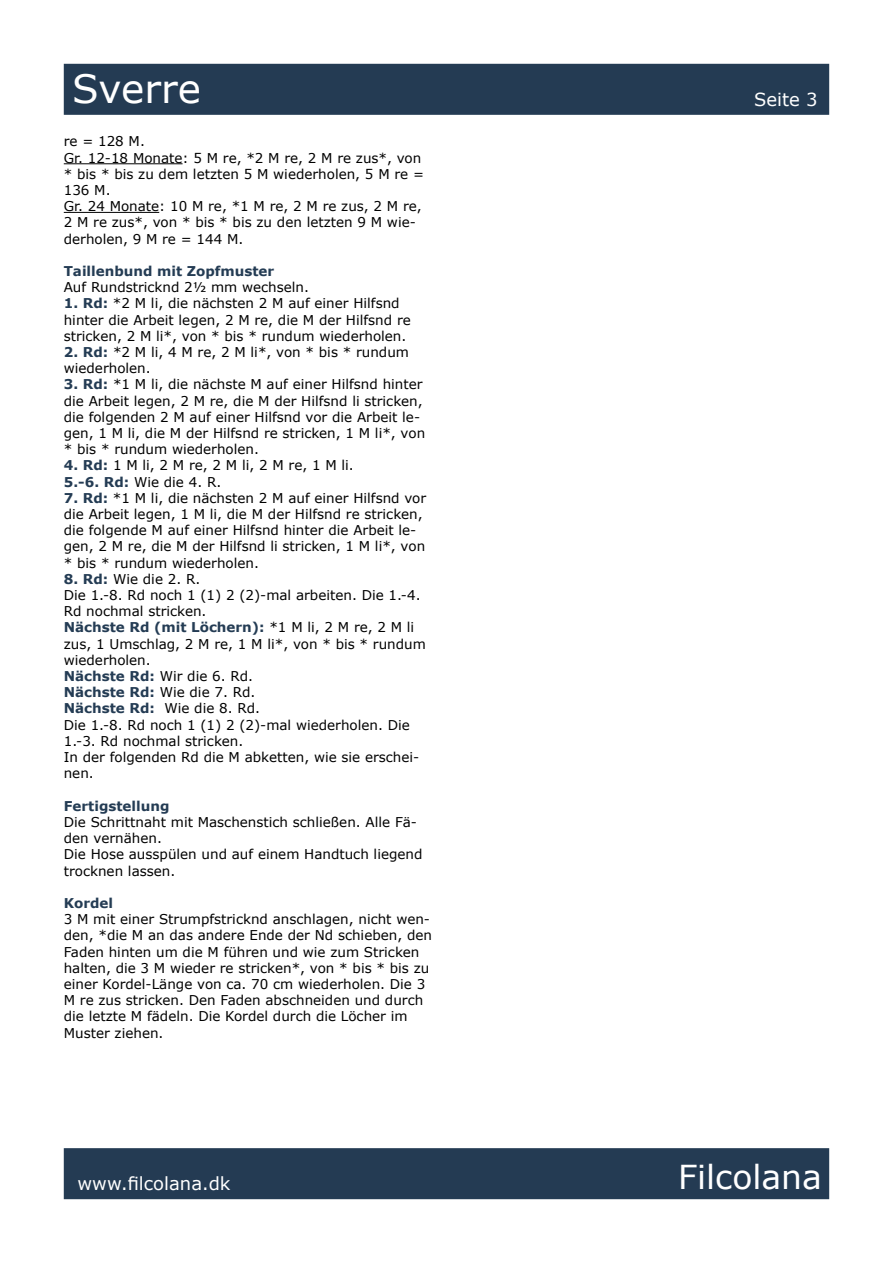
<style>
.page{position:relative;width:893px;height:1263px;background:#fff}
.page>*{position:absolute;margin:0;border:0;box-sizing:border-box;transform-origin:0 0}
.t1{font:39px "Verdana";color:#fff}
.t2{font:33px "Verdana";color:#fff}
.t3{font:18px "Verdana";color:#fff}
.t4{font:13.5px/16.2px "Verdana";color:#000}
.t5{font:700 13.5px "Verdana";color:#243c54}
.s1{font-weight:700;color:#243c54}
</style>
<div class="page">
<div style="left:64px;top:64px;width:765px;height:51px;background:#243b53;border:2px solid #243c54"></div>
<div style="left:64px;top:1148px;width:765px;height:51px;background:#243b53;border:2px solid #243c54"></div>
<hr style="left:64px;top:163px;width:119px;height:1px;background:#000">
<hr style="left:64px;top:212px;width:95px;height:1px;background:#000">
<h1 class="t1" style="left:72px;top:62px;width:130px">Sverre</h1>
<p class="t4" style="left:64px;top:133px;width:362px">re = 128 M.<br>Gr. 12-18 Monate: 5 M re, *2 M re, 2 M re zus*, von * bis * bis zu dem letzten 5 M wiederholen, 5 M re =<br>136 M.<br>Gr. 24 Monate: 10 M re, *1 M re, 2 M re zus, 2 M re,<br>2 M re zus*, von * bis * bis zu den letzten 9 M wie&shy;derholen, 9 M re = 144 M.</p>
<p class="t5" style="left:64px;top:262px;width:212px">Taillenbund mit Zopfmuster</p>
<p class="t4" style="left:64px;top:279px;width:247px">Auf Rundstricknd 2½ mm wechseln.</p>
<p class="t4" style="left:64px;top:295px;width:349px"><span class="s1">1. Rd:</span> *2 M li, die nächsten 2 M auf einer Hilfsnd hinter die Arbeit legen, 2 M re, die M der Hilfsnd re stricken, 2 M li*, von * bis * rundum wiederholen.</p>
<p class="t4" style="left:64px;top:344px;width:347px"><span class="s1">2. Rd:</span> *2 M li, 4 M re, 2 M li*, von * bis * rundum wiederholen.</p>
<p class="t4" style="left:64px;top:376px;width:363px"><span class="s1">3. Rd:</span> *1 M li, die nächste M auf einer Hilfsnd hinter die Arbeit legen, 2 M re, die M der Hilfsnd li stricken, die folgenden 2 M auf einer Hilfsnd vor die Arbeit le&shy;gen, 1 M li, die M der Hilfsnd re stricken, 1 M li*, von * bis * rundum wiederholen.</p>
<p class="t4" style="left:64px;top:457px;width:292px"><span class="s1">4. Rd:</span> 1 M li, 2 M re, 2 M li, 2 M re, 1 M li.<br><span class="s1">5.-6. Rd:</span> Wie die 4. R.</p>
<p class="t4" style="left:64px;top:490px;width:364px"><span class="s1">7. Rd:</span> *1 M li, die nächsten 2 M auf einer Hilfsnd vor die Arbeit legen, 1 M li, die M der Hilfsnd re stricken, die folgende M auf einer Hilfsnd hinter die Arbeit le&shy;gen, 2 M re, die M der Hilfsnd li stricken, 1 M li*, von * bis * rundum wiederholen.</p>
<p class="t4" style="left:64px;top:571px;width:364px"><span class="s1">8. Rd:</span> Wie die 2. R.<br>Die 1.-8. Rd noch 1 (1) 2 (2)-mal arbeiten. Die 1.-4.<br>Rd nochmal stricken.<br><span class="s1">Nächste Rd (mit Löchern):</span> *1 M li, 2 M re, 2 M li zus, 1 Umschlag, 2 M re, 1 M li*, von * bis * rundum wiederholen.<br><span class="s1">Nächste Rd:</span> Wir die 6. Rd.<br><span class="s1">Nächste Rd:</span> Wie die 7. Rd.<br><span class="s1">Nächste Rd:</span> Wie die 8. Rd.<br>Die 1.-8. Rd noch 1 (1) 2 (2)-mal wiederholen. Die<br>1.-3. Rd nochmal stricken.<br>In der folgenden Rd die M abketten, wie sie erschei&shy;nen.</p>
<p class="t5" style="left:64px;top:796px;width:107px">Fertigstellung</p>
<p class="t4" style="left:64px;top:814px;width:360px">Die Schrittnaht mit Maschenstich schließen. Alle Fä&shy;den vernähen.<br>Die Hose ausspülen und auf einem Handtuch liegend trocknen lassen.</p>
<p class="t5" style="left:64px;top:893px;width:51px">Kordel</p>
<p class="t4" style="left:64px;top:911px;width:370px">3 M mit einer Strumpfstricknd anschlagen, nicht wen&shy;den, *die M an das andere Ende der Nd schieben, den Faden hinten um die M führen und wie zum Stricken halten, die 3 M wieder re stricken*, von * bis * bis zu einer Kordel-Länge von ca. 70 cm wiederholen. Die 3<br>M re zus stricken. Den Faden abschneiden und durch die letzte M fädeln. Die Kordel durch die Löcher im Muster ziehen.</p>
<h3 class="t3" style="left:754px;top:87px;width:65px">Seite 3</h3>
<h3 class="t3" style="left:78px;top:1171px;width:154px">www.filcolana.dk</h3>
<h2 class="t2" style="left:678px;top:1155px;width:145px">Filcolana</h2>
</div>
